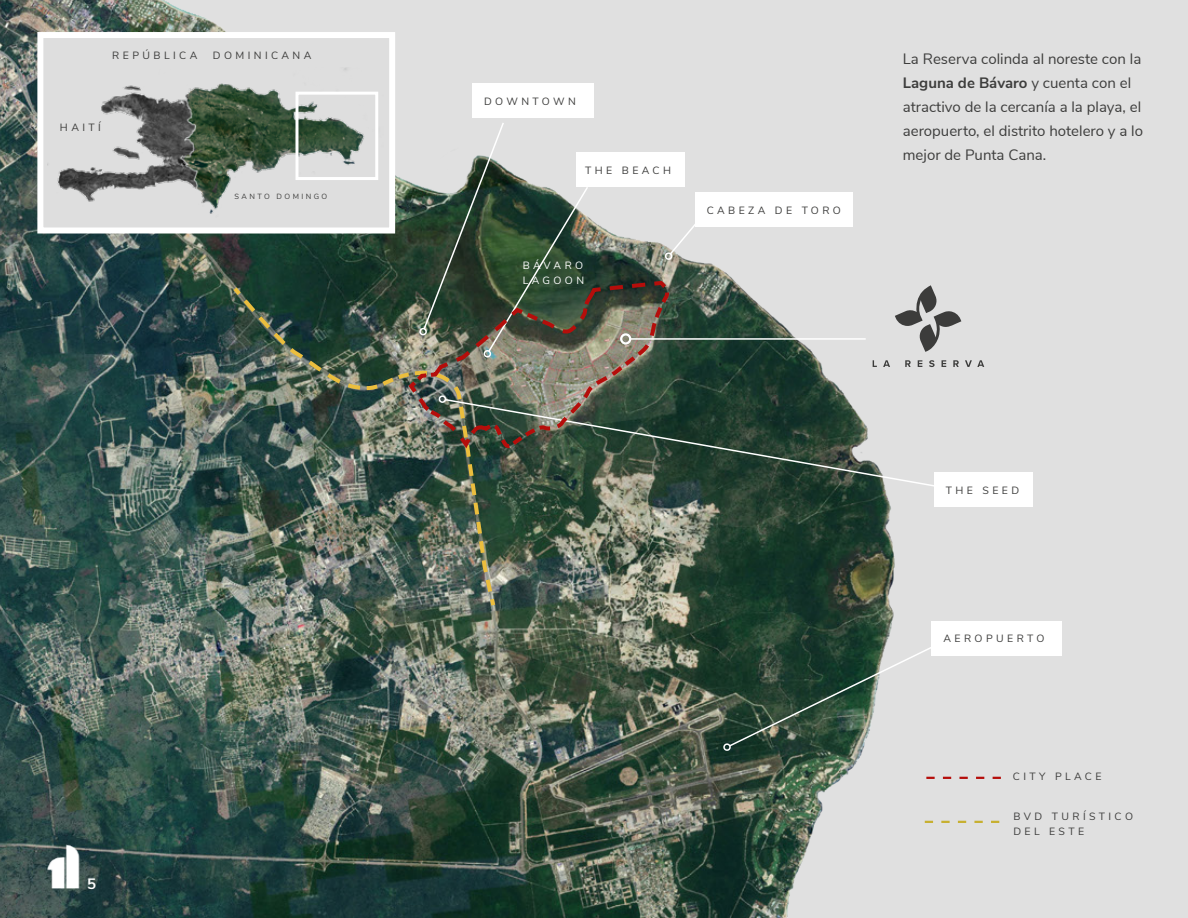
<style>
.page{position:relative;width:1188px;height:918px;background:#dedede}
.page>*{position:absolute;margin:0;border:0;box-sizing:border-box;transform-origin:0 0}
.t1{font:15px/24px "Nunito Sans";color:#3d3d3c}
.t2{font:700 15px "Nunito Sans";color:#fff}
.t3{font:10.5px/15px "Nunito Sans";letter-spacing:.325em;color:#3c3c3b}
.t4{font:10.5px/15px "Nunito Sans";letter-spacing:.32em;color:#fff}
.t5{font:7.5px "Nunito Sans";letter-spacing:.325em;color:#3c3c3b}
.s1{font-weight:700}
</style>
<div class="page">
<img style="left:0;top:0;width:955px;height:918px">
<svg style="left:895px;top:285px;width:66px;height:67px"></svg>
<svg style="left:873px;top:360px;width:4px;height:7px"></svg>
<svg style="left:883px;top:360px;width:7px;height:7px"></svg>
<svg style="left:905px;top:360px;width:6px;height:7px"></svg>
<svg style="left:918px;top:360px;width:4px;height:7px"></svg>
<svg style="left:929px;top:360px;width:6px;height:7px"></svg>
<svg style="left:942px;top:360px;width:4px;height:7px"></svg>
<svg style="left:953px;top:360px;width:6px;height:7px"></svg>
<svg style="left:965px;top:360px;width:19px;height:7px"></svg>
<img style="left:35px;top:838px;width:61px;height:60px">
<svg style="left:722px;top:637px;width:229px;height:115px"></svg>
<svg style="left:663px;top:218px;width:38px;height:44px"></svg>
<div style="left:37px;top:32px;width:358px;height:202px;background:#dedede;border:6px solid #fff"></div>
<img style="left:47px;top:68px;width:331px;height:146px">
<div style="left:295px;top:92px;width:83px;height:88px;border:3px solid #fff"></div>
<div style="left:931px;top:621px;width:130px;height:34px;background:#fff"></div>
<div style="left:473px;top:83px;width:121px;height:34px;background:#fff"></div>
<div style="left:696px;top:192px;width:157px;height:35px;background:#fff"></div>
<div style="left:935px;top:472px;width:98px;height:35px;background:#fff"></div>
<div style="left:576px;top:152px;width:108px;height:35px;background:#fff"></div>
<hr style="left:630px;top:338px;width:236px;height:2px;background:#fff">
<svg style="left:498px;top:398px;width:440px;height:90px"></svg>
<svg style="left:925px;top:821px;width:74px;height:2px"></svg>
<svg style="left:926px;top:777px;width:75px;height:2px"></svg>
<img style="left:231px;top:285px;width:267px;height:325px">
<svg style="left:418px;top:121px;width:172px;height:159px"></svg>
<img style="left:406px;top:280px;width:265px;height:169px">
<p class="t3" style="left:112px;top:47px;width:86px">REPÚBLICA</p>
<p class="t3" style="left:213px;top:47px;width:100px">DOMINICANA</p>
<p class="t3" style="left:60px;top:119px;width:42px">HAITÍ</p>
<p class="t5" style="left:234px;top:191px;width:94px">SANTO DOMINGO</p>
<p class="t2" style="left:87px;top:873px;width:10px">5</p>
<p class="t3" style="left:484px;top:93px;width:93px">DOWNTOWN</p>
<p class="t3" style="left:585px;top:162px;width:87px">THE BEACH</p>
<p class="t4" style="left:523px;top:258px;width:63px">BÁVARO<br>LAGOON</p>
<p class="t3" style="left:707px;top:202px;width:136px">CABEZA DE TORO</p>
<p class="t1" style="left:903px;top:45px;width:242px">La Reserva colinda al noreste con la<br><span class="s1">Laguna de Bávaro</span> y cuenta con el atractivo de la cercanía a la playa, el aeropuerto, el distrito hotelero y a lo mejor de Punta Cana.</p>
<p class="t3" style="left:946px;top:482px;width:75px">THE SEED</p>
<p class="t3" style="left:943px;top:631px;width:102px">AEROPUERTO</p>
<p class="t3" style="left:1013px;top:768px;width:90px">CITY PLACE</p>
<p class="t3" style="left:1013px;top:808px;width:121px">BVD TURÍSTICO<br>DEL ESTE</p>
</div>
